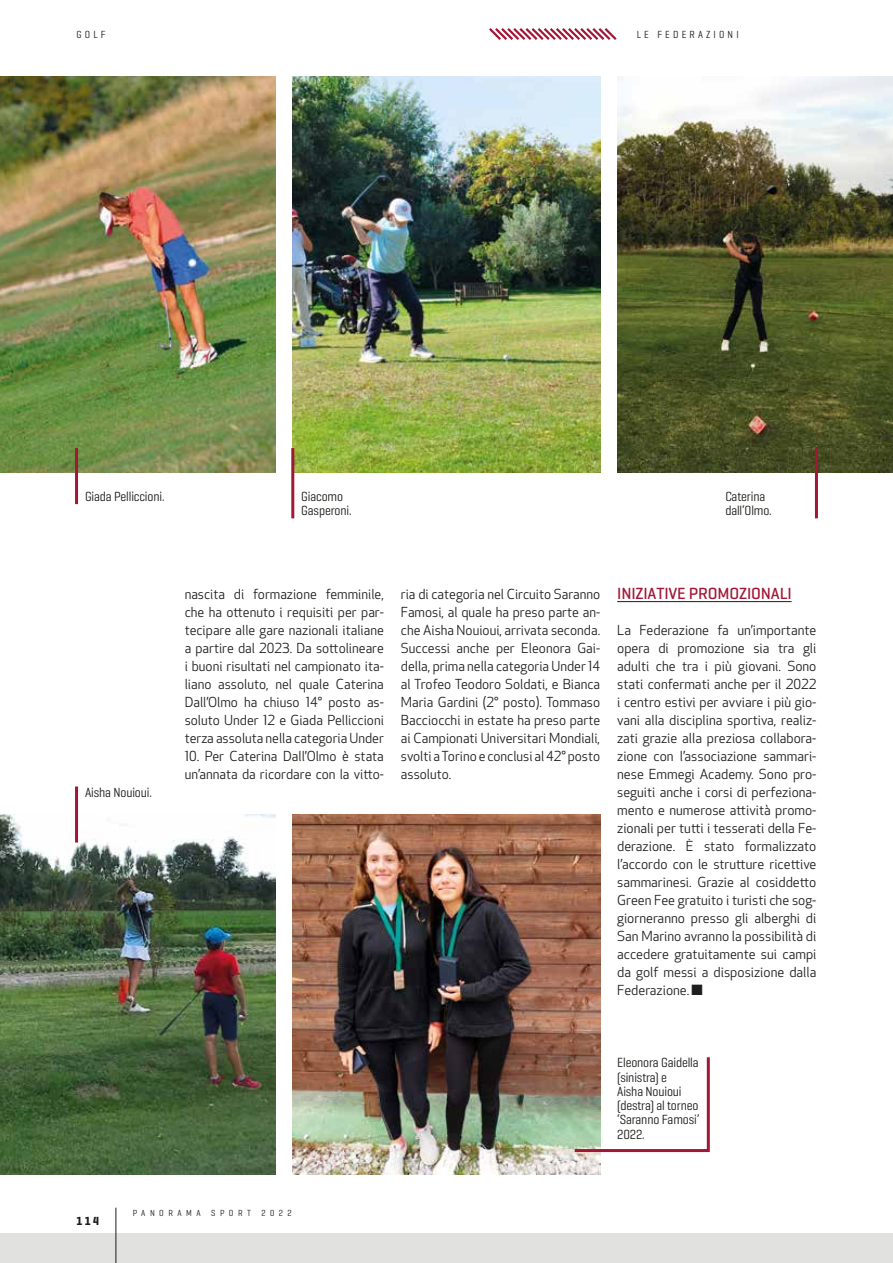
<style>
.page{position:relative;width:893px;height:1263px;background:#fff}
.page>*{position:absolute;margin:0;border:0;box-sizing:border-box;transform-origin:0 0}
.t1{font:500 16.5px "Geogrotesque";letter-spacing:-.01em;color:#a21636}
.t2{font:13.5px/18px "Apex New";color:#1d1d1b;text-align:justify}
.t3{font:13.5px/14.2px "Geogrotesque Cond";letter-spacing:-.01em;color:#1d1d1b}
.t4{font:700 12px "Geogrotesque Cond";color:#1d1d1b}
.t5{font:10.5px "Geogrotesque Cond";letter-spacing:.3em;color:#1d1d1b}
.t6{font:9px "Geogrotesque Cond";letter-spacing:.5em;color:#1d1d1b}
.s1{font-family:"Apex New PUNTO Panorama"}
</style>
<div class="page">
<div style="left:0;top:1233px;width:892px;height:30px;background:#e1e2df"></div>
<hr style="left:116px;top:1208px;width:1px;height:55px;background:#1d1d1b">
<svg style="left:489px;top:28px;width:128px;height:12px"></svg>
<hr style="left:617px;top:601px;width:175px;height:1px;background:#1d1d1b">
<img style="left:0;top:815px;width:276px;height:360px">
<img style="left:293px;top:815px;width:307px;height:360px">
<img style="left:293px;top:77px;width:307px;height:396px">
<img style="left:0;top:77px;width:276px;height:396px">
<img style="left:617px;top:77px;width:276px;height:396px">
<hr style="left:815px;top:448px;width:3px;height:70px;background:#a21636">
<svg style="left:572px;top:1054px;width:138px;height:99px"></svg>
<hr style="left:75px;top:786px;width:3px;height:56px;background:#a21636">
<hr style="left:75px;top:448px;width:3px;height:56px;background:#a21636">
<hr style="left:291px;top:448px;width:3px;height:70px;background:#a21636">
<p class="t5" style="left:77px;top:28px;width:16px">G olf</p>
<p class="t5" style="left:637px;top:28px;width:103px">LE FEDERAZIONI</p>
<p class="t3" style="left:85px;top:489px;width:81px">Giada Pelliccioni.</p>
<p class="t3" style="left:301px;top:489px;width:52px">Giacomo<br>Gasperoni.</p>
<p class="t3" style="left:725px;top:489px;width:48px">Caterina dall‘Olmo.</p>
<p class="t3" style="left:85px;top:784px;width:68px">Aisha Nouioui.</p>
<p class="t2" style="left:185px;top:585px;width:201px">nascita di formazione femminile, che ha ottenuto i requisiti per par&shy;tecipare alle gare nazionali italiane a partire dal 2023. Da sottolineare i buoni risultati nel campionato ita&shy;liano assoluto, nel quale Caterina Dall’Olmo ha chiuso 14° posto as&shy;soluto Under 12 e Giada Pelliccioni terza assoluta nella categoria Under</p>
<p class="t2" style="left:185px;top:747px;width:201px">10. Per Caterina Dall’Olmo è stata un’annata da ricordare con la vitto-</p>
<p class="t2" style="left:401px;top:585px;width:201px">ria di categoria nel Circuito Saranno Famosi, al quale ha preso parte an&shy;che Aisha Nouioui, arrivata seconda.<br>Successi anche per Eleonora Gai&shy;della, prima nella categoria Under 14 al Trofeo Teodoro Soldati, e Bianca Maria Gardini (2° posto). Tommaso Bacciocchi in estate ha preso parte ai Campionati Universitari Mondiali, svolti a Torino e conclusi al 42° posto assoluto.</p>
<p class="t1" style="left:617px;top:583px;width:176px">INIZIATIVE PROMOZIONALI</p>
<p class="t2" style="left:617px;top:621px;width:201px">La Federazione fa un’importante opera di promozione sia tra gli adulti che tra i più giovani. Sono stati confermati anche per il 2022 i centro estivi per avviare i più gio&shy;vani alla disciplina sportiva, realiz&shy;zati grazie alla preziosa collabora&shy;zione con l’associazione sammari&shy;nese Emmegi Academy. Sono pro&shy;seguiti anche i corsi di perfeziona&shy;mento e numerose attività promo&shy;zionali per tutti i tesserati della Fe&shy;derazione. È stato formalizzato l’accordo con le strutture ricettive sammarinesi. Grazie al cosiddetto Green Fee gratuito i turisti che sog&shy;giorneranno presso gli alberghi di San Marino avranno la possibilità di accedere gratuitamente sui campi da golf messi a disposizione dalla Federazione<span class="s1">.</span></p>
<p class="t3" style="left:617px;top:1055px;width:84px">Eleonora Gaidella (sinistra) e<br>Aisha Nouioui (destra) al torneo ‘Saranno Famosi’<br>2022.</p>
<p class="t4" style="left:77px;top:1213px;width:24px">114</p>
<p class="t6" style="left:133px;top:1207px;width:161px">PANORAMA SPORT 2022</p>
</div>
